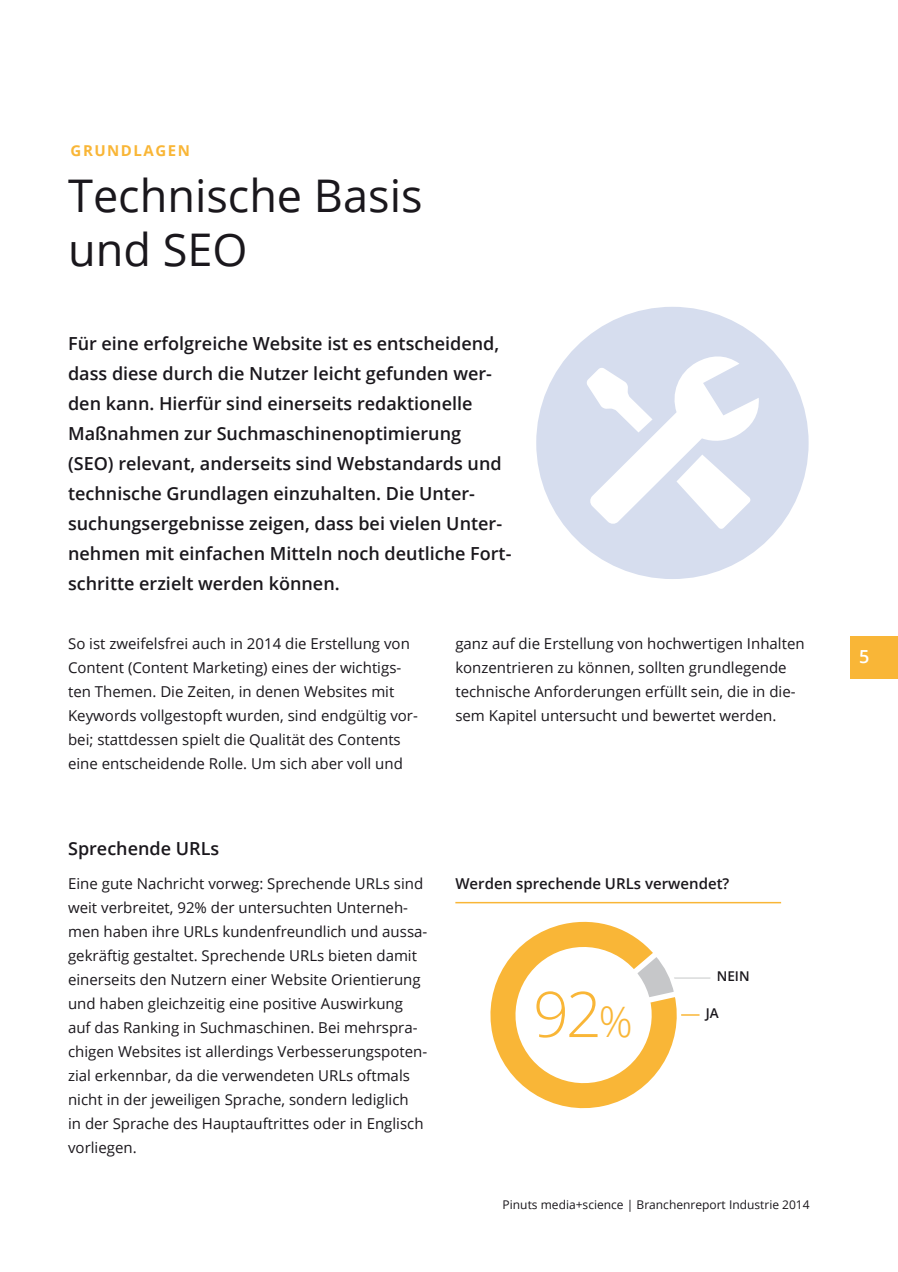
<style>
.page{position:relative;width:898px;height:1272px;background:#fff}
.page>*{position:absolute;margin:0;border:0;box-sizing:border-box;transform-origin:0 0}
.t1{font:300 63px "Open Sans";color:#f9b637}
.t2{font:45px/54px "Open Sans";color:#1a171c}
.t3{font:600 18px/30px "Open Sans";color:#1a171c}
.t4{font:600 18px "Open Sans";color:#fff}
.t5{font:15px/24px "Open Sans";color:#1a171c}
.t6{font:600 15px "Open Sans";color:#1a171c}
.t7{font:700 15px "Open Sans";letter-spacing:.1em;color:#f9b637}
.t8{font:600 13.5px "Open Sans";color:#1a171c}
.t9{font:12px "Open Sans";color:#1a171c}
.s1{font-size:42px}
</style>
<div class="page">
<div style="left:850px;top:636px;width:47px;height:43px;background:#f9b637"></div>
<div style="left:536px;top:307px;width:272px;height:272px;background:#d6ddee;border-radius:50%"></div>
<svg style="left:587px;top:356px;width:172px;height:173px"></svg>
<hr style="left:659px;top:1014px;width:40px;height:1px;background:#f9b637">
<hr style="left:669px;top:977px;width:41px;height:1px;background:#d9dadb">
<svg style="left:490px;top:921px;width:197px;height:188px"></svg>
<hr style="left:455px;top:901px;width:325px;height:2px;background:#f9b637">
<p class="t7" style="left:71px;top:140px;width:121px">GRUNDLAGEN</p>
<h2 class="t2" style="left:68px;top:168px;width:356px">Technische Basis und SEO</h2>
<p class="t3" style="left:68px;top:328px;width:444px">Für eine erfolgreiche Website ist es entscheidend, dass diese durch die Nutzer leicht gefunden wer&shy;den kann. Hierfür sind einerseits redaktionelle Maßnahmen zur Suchmaschinenoptimierung<br>(SEO) relevant, anderseits sind Webstandards und technische Grundlagen einzuhalten. Die Unter&shy;suchungsergebnisse zeigen, dass bei vielen Unter&shy;nehmen mit einfachen Mitteln noch deutliche Fort&shy;schritte erzielt werden können.</p>
<p class="t5" style="left:68px;top:630px;width:351px">So ist zweifelsfrei auch in 2014 die Erstellung von Content (Content Marketing) eines der wichtigs&shy;ten Themen. Die Zeiten, in denen Websites mit Keywords vollgestopft wurden, sind endgültig vor&shy;bei; stattdessen spielt die Qualität des Contents eine entscheidende Rolle. Um sich aber voll und</p>
<p class="t5" style="left:455px;top:630px;width:350px">ganz auf die Erstellung von hochwertigen Inhalten konzentrieren zu können, sollten grundlegende technische Anforderungen erfüllt sein, die in die&shy;sem Kapitel untersucht und bewertet werden.</p>
<p class="t3" style="left:68px;top:832px;width:153px">Sprechende URLs</p>
<p class="t5" style="left:68px;top:870px;width:360px">Eine gute Nachricht vorweg: Sprechende URLs sind weit verbreitet, 92% der untersuchten Unterneh&shy;men haben ihre URLs kundenfreundlich und aussa&shy;gekräftig gestaltet. Sprechende URLs bieten damit einerseits den Nutzern einer Website Orientierung und haben gleichzeitig eine positive Auswirkung auf das Ranking in Suchmaschinen. Bei mehrspra&shy;chigen Websites ist allerdings Verbesserungspoten&shy;zial erkennbar, da die verwendeten URLs oftmals nicht in der jeweiligen Sprache, sondern lediglich<br>in der Sprache des Hauptauftrittes oder in Englisch vorliegen.</p>
<p class="t6" style="left:455px;top:873px;width:275px">Werden sprechende URLs verwendet?</p>
<h1 class="t1" style="left:533px;top:970px;width:101px">92<span class="s1">%</span></h1>
<p class="t8" style="left:716px;top:966px;width:34px">NEIN</p>
<p class="t8" style="left:705px;top:1003px;width:14px">JA</p>
<p class="t9" style="left:502px;top:1196px;width:308px">Pinuts media+science | Branchenreport Industrie 2014</p>
<p class="t4" style="left:858px;top:644px;width:12px">5</p>
</div>
